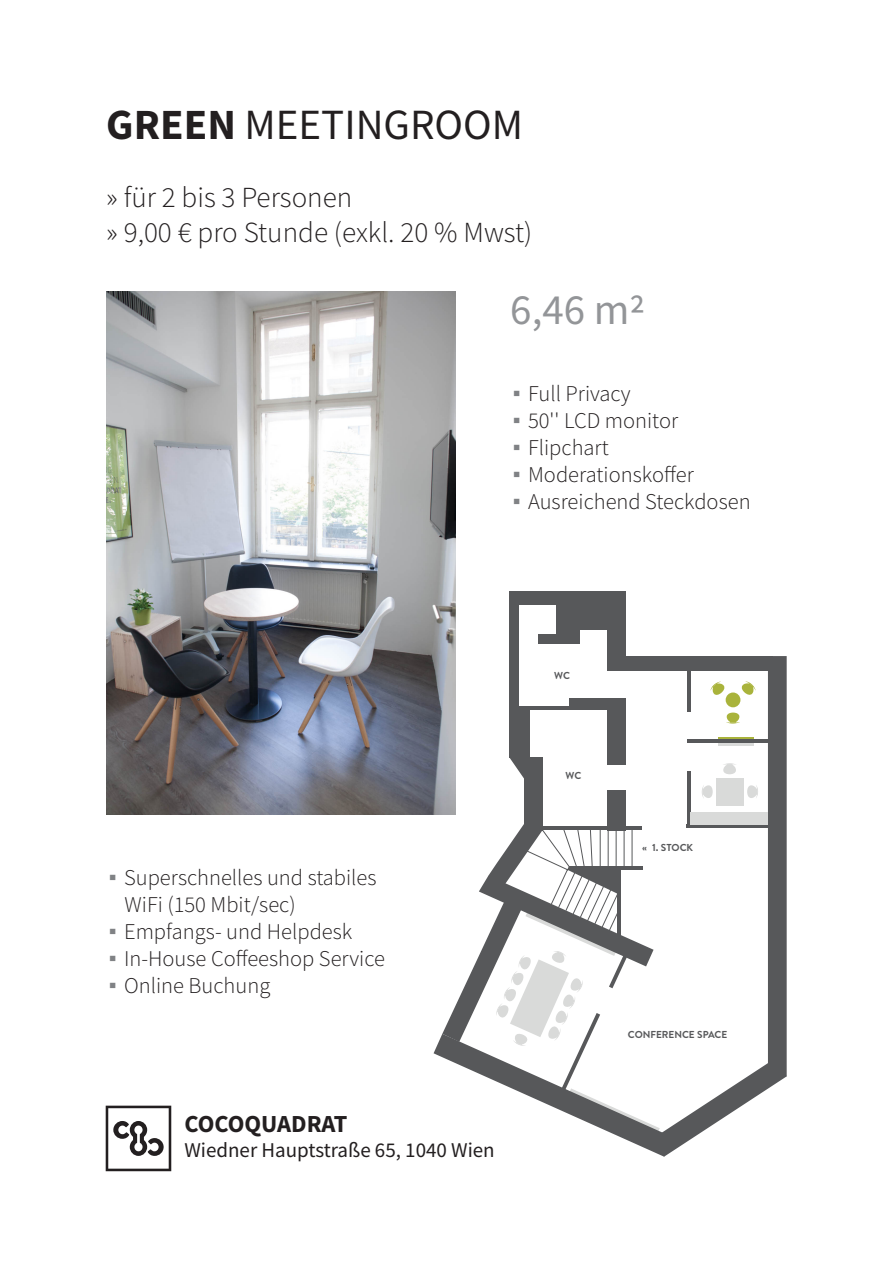
<style>
.page{position:relative;width:893px;height:1263px;background:#fff}
.page>*{position:absolute;margin:0;border:0;box-sizing:border-box;transform-origin:0 0}
.t1{font:43.05px "Source Sans Pro";color:#231f20}
.t2{font:43.05px "Source Sans Pro";color:#939598}
.t3{font:300 29.1px/35px "Source Sans Pro";color:#231f20}
.t4{font:700 24.45px "Source Sans Pro";letter-spacing:-.005em;color:#231f20}
.t5{font:300 22.5px/27px "Source Sans Pro";color:#231f20}
.t6{font:21px "Source Sans Pro";color:#231f20}
.t7{font:700 10.05px "Brandon Text";color:#57585a}
.s1{font-weight:700}
.s2{font-family:"Aktiv Grotesk Trial";font-weight:700;color:#808285}
</style>
<div class="page">
<img style="left:106px;top:291px;width:349px;height:523px">
<div style="left:768px;top:656px;width:19px;height:420px;background:#57585a"></div>
<div style="left:607px;top:591px;width:19px;height:79px;background:#57585a"></div>
<div style="left:556px;top:628px;width:23px;height:15px;background:#57585a"></div>
<div style="left:556px;top:591px;width:53px;height:38px;background:#57585a"></div>
<div style="left:538px;top:634px;width:41px;height:10px;background:#57585a"></div>
<div style="left:569px;top:698px;width:57px;height:12px;background:#57585a"></div>
<hr style="left:528px;top:706px;width:45px;height:4px;background:#57585a">
<hr style="left:687px;top:772px;width:4px;height:55px;background:#57585a">
<hr style="left:687px;top:668px;width:4px;height:43px;background:#57585a">
<div style="left:510px;top:591px;width:53px;height:13px;background:#57585a"></div>
<div style="left:607px;top:709px;width:19px;height:55px;background:#57585a"></div>
<div style="left:510px;top:591px;width:9px;height:119px;background:#57585a"></div>
<div style="left:510px;top:706px;width:20px;height:52px;background:#57585a"></div>
<div style="left:607px;top:790px;width:19px;height:40px;background:#57585a"></div>
<div style="left:524px;top:757px;width:19px;height:73px;background:#57585a"></div>
<svg style="left:510px;top:758px;width:14px;height:21px"></svg>
<div style="left:621px;top:656px;width:152px;height:14px;background:#57585a"></div>
<div style="left:726px;top:692px;width:14px;height:15px;background:#a9b33b;border-radius:50%"></div>
<div style="left:718px;top:741px;width:36px;height:5px;background:#d9dad9"></div>
<hr style="left:718px;top:737px;width:36px;height:4px;background:#a9b33b">
<hr style="left:687px;top:739px;width:83px;height:4px;background:#57585a">
<svg style="left:726px;top:712px;width:14px;height:11px"></svg>
<svg style="left:710px;top:681px;width:15px;height:14px"></svg>
<svg style="left:741px;top:681px;width:15px;height:14px"></svg>
<svg style="left:434px;top:819px;width:353px;height:338px"></svg>
<svg style="left:723px;top:763px;width:13px;height:11px"></svg>
<svg style="left:702px;top:785px;width:11px;height:13px"></svg>
<div style="left:716px;top:778px;width:27px;height:27px;background:#d9dad9"></div>
<div style="left:691px;top:812px;width:77px;height:12px;background:#d9dad9"></div>
<svg style="left:747px;top:785px;width:11px;height:13px"></svg>
<svg style="left:106px;top:1106px;width:65px;height:65px"></svg>
<h1 class="t1" style="left:106px;top:97px;width:418px"><span class="s1">GREEN</span> MEETINGROOM</h1>
<p class="t3" style="left:106px;top:180px;width:427px">» für 2 bis 3 Personen<br>» 9,00 € pro Stunde (exkl. 20 % Mwst)</p>
<h1 class="t2" style="left:510px;top:282px;width:137px">6,46 m2</h1>
<p class="t5" style="left:510px;top:380px;width:122px"><span class="s2">▪</span> Full Privacy</p>
<p class="t5" style="left:510px;top:407px;width:169px"><span class="s2">▪</span> 50'' LCD monitor</p>
<p class="t5" style="left:510px;top:434px;width:100px"><span class="s2">▪</span> Flipchart</p>
<p class="t5" style="left:510px;top:461px;width:185px"><span class="s2">▪</span> Moderationskoffer</p>
<p class="t5" style="left:510px;top:488px;width:242px"><span class="s2">▪</span> Ausreichend Steckdosen</p>
<p class="t7" style="left:554px;top:668px;width:17px">WC</p>
<p class="t5" style="left:125px;top:864px;width:253px;text-indent:-18px"><span class="s2">▪</span> Superschnelles und stabiles<br>WiFi (150 Mbit/sec)</p>
<p class="t5" style="left:106px;top:918px;width:248px"><span class="s2">▪</span> Empfangs- und Helpdesk</p>
<p class="t5" style="left:106px;top:945px;width:280px"><span class="s2">▪</span> In-House Coffeeshop Service</p>
<p class="t5" style="left:106px;top:972px;width:166px"><span class="s2">▪</span> Online Buchung</p>
<p class="t4" style="left:184px;top:1107px;width:165px">COCOQUADRAT</p>
<p class="t6" style="left:184px;top:1137px;width:312px">Wiedner Hauptstraße 65, 1040 Wien</p>
<p class="t7" style="left:565px;top:768px;width:17px">WC</p>
<p class="t7" style="left:642px;top:840px;width:52px">« 1. STOCK</p>
<p class="t7" style="left:628px;top:1028px;width:101px">CONFERENCE SPACE</p>
</div>
